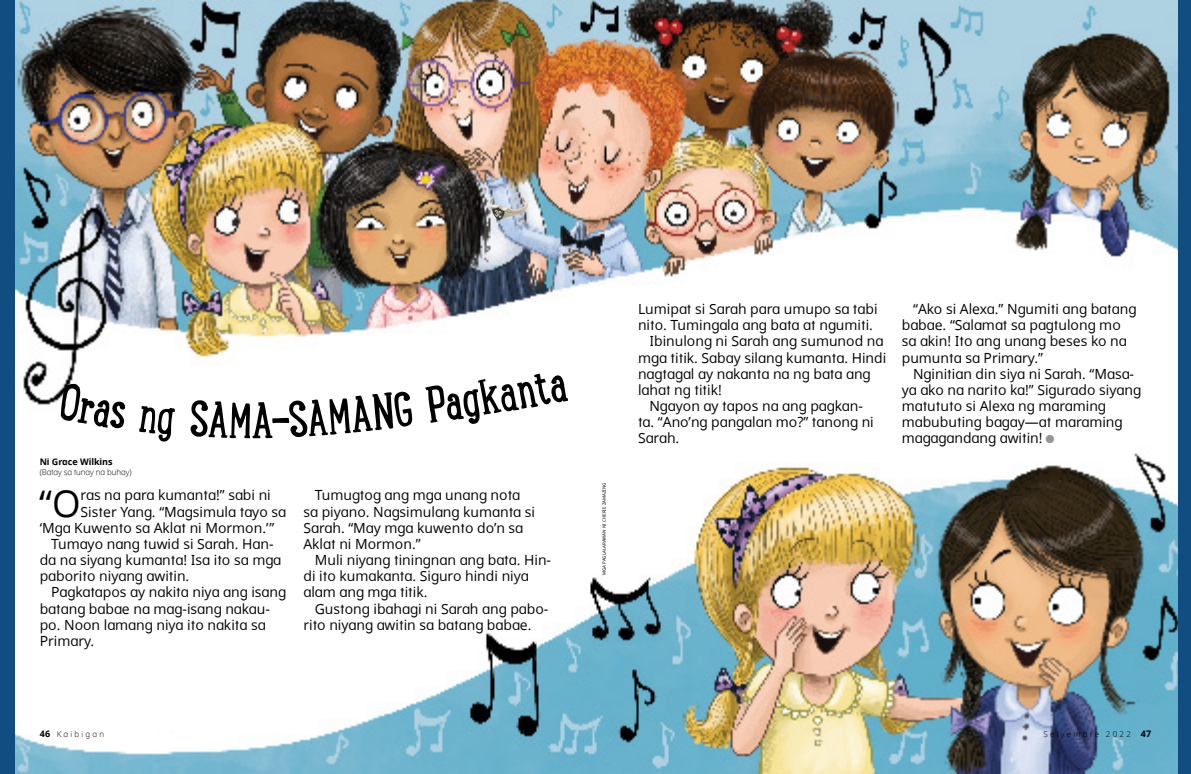
<style>
.page{position:relative;width:1191px;height:774px;background:#fff}
.page>*{position:absolute;margin:0;border:0;box-sizing:border-box;transform-origin:0 0}
.ARTCL_title_Lunchbox{font:55px "Lunch Box Slab";color:#000}
.ARTCL_para_first{font:36.6px "Dots Solidlds Lat";color:#000}
.ARTCL_para{font:14px/16.2px "Dots Solidlds Lat";color:#000}
.ARTCL_para_first-2{font:14px "Dots Solidlds Lat";color:#000}
.ARTCL-BY_para_first{font:700 9px "Dots Solidlds Lat";letter-spacing:-.005em;color:#000}
.ARTCL-BY_para{font:300 8px "Dots Solidlds Lat";letter-spacing:.28em;color:#000}
.ARTCL-BY_para-2{font:300 8px "Dots Solidlds Lat";letter-spacing:-.005em;color:#000}
.t1{font:4.5px "Dots Solidlds Lat";color:#000}
.s1{font-family:"Ding P Ilds Dpi";font-size:11.5px;color:#939598}
.s2{font-weight:700;font-size:9px}
</style>
<div class="page">
<img style="left:14px;top:0;width:1164px;height:774px">
<div style="left:1178px;top:0;width:13px;height:774px;background:#114d80"></div>
<div style="left:0;top:0;width:14px;height:774px;background:#114d80"></div>
<img style="left:487px;top:195px;width:44px;height:26px">
<svg style="left:58px;top:381px;width:69px;height:49px"></svg>
<svg style="left:139px;top:405px;width:36px;height:37px"></svg>
<svg style="left:189px;top:399px;width:62px;height:39px"></svg>
<svg style="left:272px;top:390px;width:142px;height:48px"></svg>
<svg style="left:425px;top:372px;width:143px;height:53px"></svg>
<p class="ARTCL-BY_para_first" style="left:40px;top:455px;width:74px">Ni Grace Wilkins</p>
<p class="ARTCL-BY_para-2" style="left:40px;top:467px;width:93px">(Batay sa tunay na buhay)</p>
<p class="ARTCL_title_Lunchbox" style="left:251px;top:383px;width:25px">A</p>
<p class="ARTCL_para_first" style="left:39px;top:476px;width:43px">“O</p>
<p class="ARTCL_para_first-2" style="left:81px;top:485px;width:192px">ras na para kumanta!” sabi ni</p>
<p class="ARTCL_para_first-2" style="left:81px;top:501px;width:207px">Sister Yang. “Magsimula tayo sa</p>
<p class="ARTCL_para_first-2" style="left:40px;top:517px;width:236px">‘Mga Kuwento sa Aklat ni Mormon.’”</p>
<p class="ARTCL_para" style="left:40px;top:536px;width:243px;text-indent:11px">Tumayo nang tuwid si Sarah. Han&shy;da na siyang kumanta! Isa ito sa mga paborito niyang awitin.</p>
<p class="ARTCL_para" style="left:40px;top:584px;width:248px;text-indent:11px">Pagkatapos ay nakita niya ang isang batang babae na mag-isang nakau&shy;po. Noon lamang niya ito nakita sa<br>Primary.</p>
<p class="ARTCL_para" style="left:303px;top:487px;width:233px;text-indent:11px">Tumugtog ang mga unang nota sa piyano. Nagsimulang kumanta si<br>Sarah. “May mga kuwento do’n sa<br>Aklat ni Mormon.”</p>
<p class="ARTCL_para" style="left:303px;top:552px;width:249px;text-indent:11px">Muli niyang tiningnan ang bata. Hin&shy;di ito kumakanta. Siguro hindi niya alam ang mga titik.</p>
<p class="ARTCL_para" style="left:303px;top:600px;width:246px;text-indent:11px">Gustong ibahagi ni Sarah ang pabo&shy;rito niyang awitin sa batang babae.</p>
<p class="t1" style="left:601px;top:575px;width:94px;rotate:-90deg">MGA PAGLALARAWAN NI CHERIE ZAMAZING</p>
<p class="ARTCL_para" style="left:638px;top:301px;width:241px">Lumipat si Sarah para umupo sa tabi nito. Tumingala ang bata at ngumiti.</p>
<p class="ARTCL_para" style="left:638px;top:333px;width:250px;text-indent:11px">Ibinulong ni Sarah ang sumunod na mga titik. Sabay silang kumanta. Hindi nagtagal ay nakanta na ng bata ang lahat ng titik!</p>
<p class="ARTCL_para" style="left:638px;top:398px;width:237px;text-indent:11px">Ngayon ay tapos na ang pagkan&shy;ta. “Ano’ng pangalan mo?” tanong ni<br>Sarah.</p>
<p class="ARTCL_para" style="left:901px;top:301px;width:236px;text-indent:11px">“Ako si Alexa.” Ngumiti ang batang babae. “Salamat sa pagtulong mo sa akin! Ito ang unang beses ko na pumunta sa Primary.”</p>
<p class="ARTCL_para" style="left:901px;top:366px;width:241px;text-indent:11px">Nginitian din siya ni Sarah. “Masa&shy;ya ako na narito ka!” Sigurado siyang matututo si Alexa ng maraming mabubuting bagay—at maraming magagandang awitin! <span class="s1">●</span></p>
<p class="ARTCL-BY_para" style="left:40px;top:728px;width:66px"><span class="s2">46</span> Kaibigan</p>
<p class="ARTCL-BY_para" style="left:1043px;top:728px;width:109px">Setyembre 2022 <span class="s2">47</span></p>
</div>
